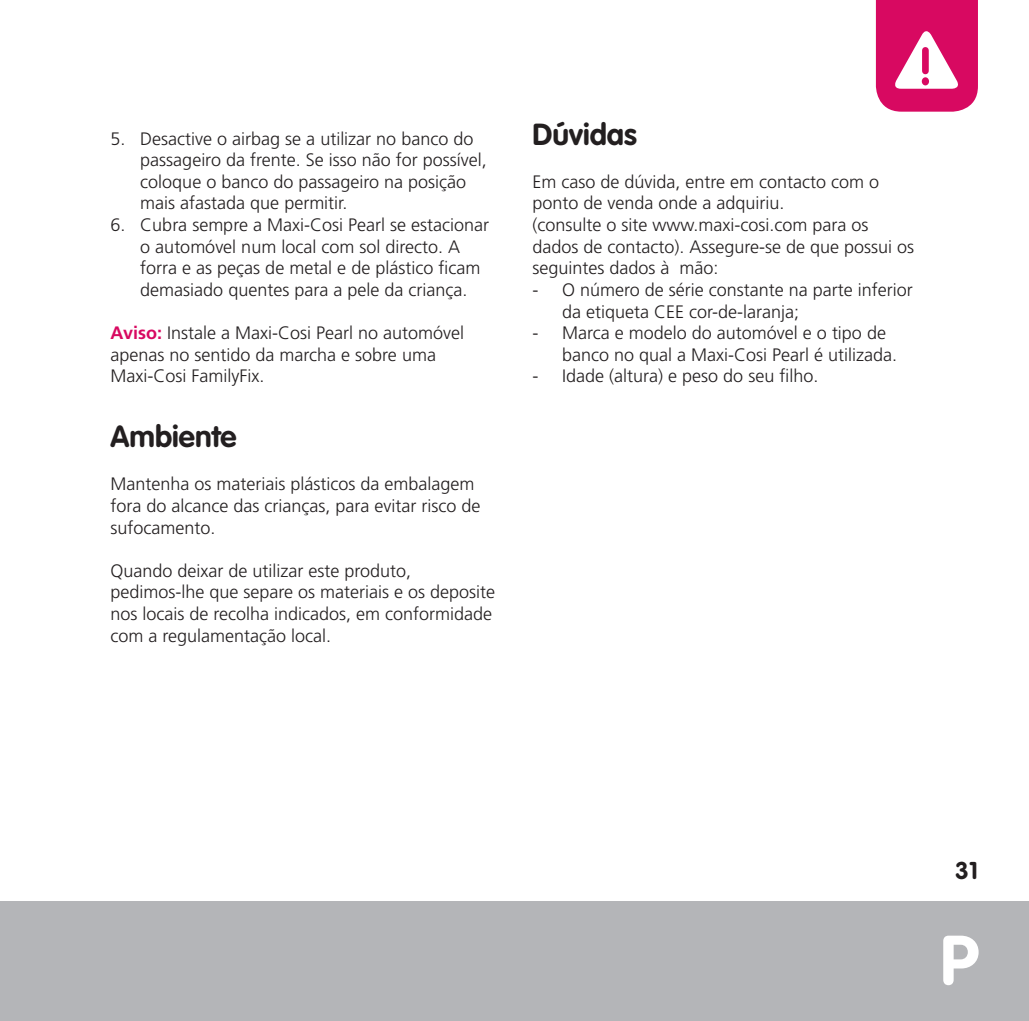
<style>
.page{position:relative;width:1029px;height:1021px;background:#fff}
.page>*{position:absolute;margin:0;border:0;box-sizing:border-box;transform-origin:0 0}
.t1{font:700 69px "VAG Rounded";color:#fff}
.t2{font:700 30px "VAG Rounded";color:#231f20}
.t3{font:700 24px "VAG Rounded";color:#231f20}
.t4{font:300 18px/21.6px "Frutiger CE";color:#231f20}
.s1{font-weight:700;color:#d80961}
</style>
<div class="page">
<div style="left:0;top:901px;width:1029px;height:119px;background:#b4b5b8"></div>
<svg style="left:876px;top:0;width:102px;height:112px"></svg>
<div style="left:922px;top:77px;width:7px;height:8px;background:#d80961;border-radius:50%"></div>
<div style="left:922px;top:47px;width:7px;height:27px;background:#d80961;border-radius:3px"></div>
<p class="t4" style="left:140px;top:128px;width:348px;text-indent:-30px">5. Desactive o airbag se a utilizar no banco do passageiro da frente. Se isso não for possível, coloque o banco do passageiro na posição mais afastada que permitir.</p>
<p class="t4" style="left:140px;top:214px;width:350px;text-indent:-30px">6. Cubra sempre a Maxi-Cosi Pearl se estacionar o automóvel num local com sol directo. A forra e as peças de metal e de plástico ficam demasiado quentes para a pele da criança.</p>
<p class="t4" style="left:111px;top:322px;width:355px"><span class="s1">Aviso:</span> Instale a Maxi-Cosi Pearl no automóvel apenas no sentido da marcha e sobre uma<br>Maxi-Cosi FamilyFix.</p>
<h2 class="t2" style="left:111px;top:424px;width:128px">Ambiente</h2>
<p class="t4" style="left:111px;top:473px;width:372px">Mantenha os materiais plásticos da embalagem fora do alcance das crianças, para evitar risco de sufocamento.</p>
<p class="t4" style="left:111px;top:559px;width:386px">Quando deixar de utilizar este produto, pedimos-lhe que separe os materiais e os deposite nos locais de recolha indicados, em conformidade com a regulamentação local.</p>
<h2 class="t2" style="left:532px;top:121px;width:106px">Dúvidas</h2>
<p class="t4" style="left:532px;top:171px;width:383px">Em caso de dúvida, entre em contacto com o ponto de venda onde a adquiriu.<br>(consulte o site www.maxi-cosi.com para os dados de contacto). Assegure-se de que possui os seguintes dados à mão:</p>
<p class="t4" style="left:562px;top:279px;width:352px;text-indent:-30px">- O número de série constante na parte inferior da etiqueta CEE cor-de-laranja;</p>
<p class="t4" style="left:562px;top:322px;width:337px;text-indent:-30px">- Marca e modelo do automóvel e o tipo de banco no qual a Maxi-Cosi Pearl é utilizada.</p>
<p class="t4" style="left:532px;top:365px;width:287px">- Idade (altura) e peso do seu filho.</p>
<h3 class="t3" style="left:955px;top:860px;width:24px">31</h3>
<h1 class="t1" style="left:940px;top:931px;width:40px">P</h1>
</div>
